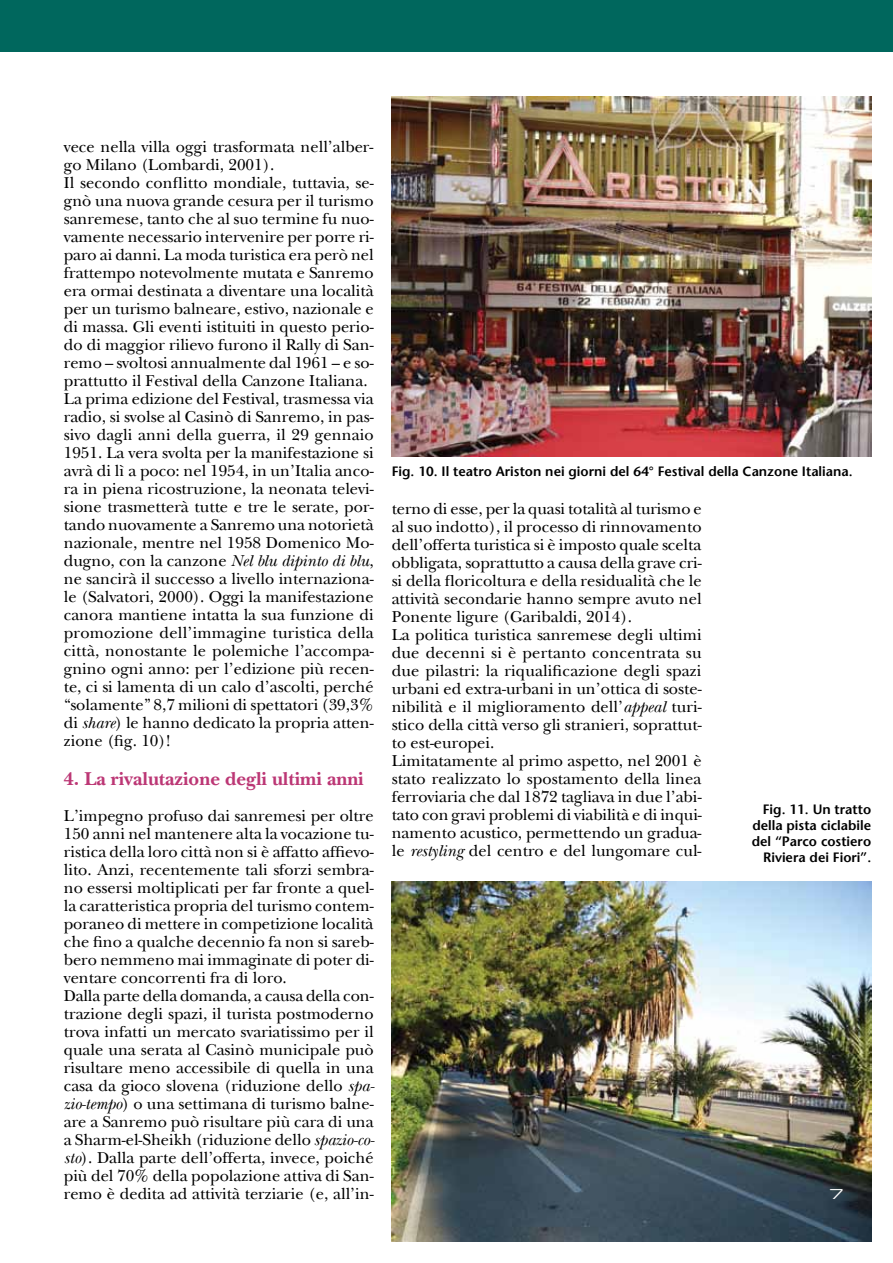
<style>
.page{position:relative;width:893px;height:1263px;background:#fff}
.page>*{position:absolute;margin:0;border:0;box-sizing:border-box;transform-origin:0 0}
.t1{font:700 19.5px "New Baskerville";color:#bc3775}
.t2{font:16.5px/18px "New Baskerville";color:#000}
.t3{font:600 13.5px/16.2px "Stone Sans";color:#000;text-align:right}
.t4{font:13.5px "Eurostile Extended Two";color:#fff;scale:1.11 1}
.s1{font-style:italic}
</style>
<div class="page">
<img style="left:392px;top:97px;width:480px;height:360px">
<div style="left:0;top:0;width:893px;height:51px;background:#00675d"></div>
<img style="left:392px;top:882px;width:480px;height:360px">
<p class="t2" style="left:64px;top:137px;width:312px">vece nella villa oggi trasformata nell’alber&shy;go Milano (Lombardi, 2001).<br>Il secondo conflitto mondiale, tuttavia, se&shy;gnò una nuova grande cesura per il turismo sanremese, tanto che al suo termine fu nuo&shy;vamente necessario intervenire per porre ri&shy;paro ai danni. La moda turistica era però nel frattempo notevolmente mutata e Sanremo era ormai destinata a diventare una località per un turismo balneare, estivo, nazionale e di massa. Gli eventi istituiti in questo perio&shy;do di maggior rilievo furono il Rally di San&shy;remo – svoltosi annualmente dal 1961 – e so&shy;prattutto il Festival della Canzone Italiana.<br>La prima edizione del Festival, trasmessa via radio, si svolse al Casinò di Sanremo, in pas&shy;sivo dagli anni della guerra, il 29 gennaio 1951. La vera svolta per la manifestazione si avrà di lì a poco: nel 1954, in un’Italia anco&shy;ra in piena ricostruzione, la neonata televi&shy;sione trasmetterà tutte e tre le serate, por&shy;tando nuovamente a Sanremo una notorietà nazionale, mentre nel 1958 Domenico Mo&shy;dugno, con la canzone <span class="s1">Nel blu dipinto di blu</span>, ne sancirà il successo a livello internaziona&shy;le (Salvatori, 2000). Oggi la manifestazione canora mantiene intatta la sua funzione di promozione dell’immagine turistica della città, nonostante le polemiche l’accompa&shy;gnino ogni anno: per l’edizione più recen&shy;te, ci si lamenta di un calo d’ascolti, perché “solamente” 8,7 milioni di spettatori (39,3% di <span class="s1">share</span>) le hanno dedicato la propria atten&shy;zione (fig. 10)!</p>
<p class="t1" style="left:64px;top:767px;width:301px">4. La rivalutazione degli ultimi anni</p>
<p class="t2" style="left:64px;top:806px;width:312px">L’impegno profuso dai sanremesi per oltre 150 anni nel mantenere alta la vocazione tu&shy;ristica della loro città non si è affatto affievo&shy;lito. Anzi, recentemente tali sforzi sembra&shy;no essersi moltiplicati per far fronte a quel&shy;la caratteristica propria del turismo contem&shy;poraneo di mettere in competizione località che fino a qualche decennio fa non si sareb&shy;bero nemmeno mai immaginate di poter di&shy;ventare concorrenti fra di loro.<br>Dalla parte della domanda, a causa della con&shy;trazione degli spazi, il turista postmoderno trova infatti un mercato svariatissimo per il quale una serata al Casinò municipale può risultare meno accessibile di quella in una casa da gioco slovena (riduzione dello <span class="s1">spa&shy;zio-tempo</span>) o una settimana di turismo balne&shy;are a Sanremo può risultare più cara di una a Sharm-el-Sheikh (riduzione dello <span class="s1">spazio-co&shy;sto</span>). Dalla parte dell’offerta, invece, poiché più del 70% della popolazione attiva di San&shy;remo è dedita ad attività terziarie (e, all’in-</p>
<p class="t3" style="left:392px;top:463px;width:462px">Fig. 10. Il teatro Ariston nei giorni del 64° Festival della Canzone Italiana.</p>
<p class="t2" style="left:392px;top:499px;width:312px">terno di esse, per la quasi totalità al turismo e al suo indotto), il processo di rinnovamento dell’offerta turistica si è imposto quale scelta obbligata, soprattutto a causa della grave cri&shy;si della floricoltura e della residualità che le attività secondarie hanno sempre avuto nel Ponente ligure (Garibaldi, 2014).<br>La politica turistica sanremese degli ultimi due decenni si è pertanto concentrata su due pilastri: la riqualificazione degli spazi urbani ed extra-urbani in un’ottica di soste&shy;nibilità e il miglioramento dell’<span class="s1">appeal</span> turi&shy;stico della città verso gli stranieri, soprattut&shy;to est-europei.<br>Limitatamente al primo aspetto, nel 2001 è stato realizzato lo spostamento della linea ferroviaria che dal 1872 tagliava in due l’abi&shy;tato con gravi problemi di viabilità e di inqui&shy;namento acustico, permettendo un gradua&shy;le <span class="s1">restyling</span> del centro e del lungomare cul-</p>
<p class="t3" style="left:752px;top:800px;width:121px">Fig. 11. Un tratto della pista ciclabile del “Parco costiero<br>Riviera dei Fiori”.</p>
<p class="t4" style="left:829px;top:1184px;width:15px">7</p>
</div>
